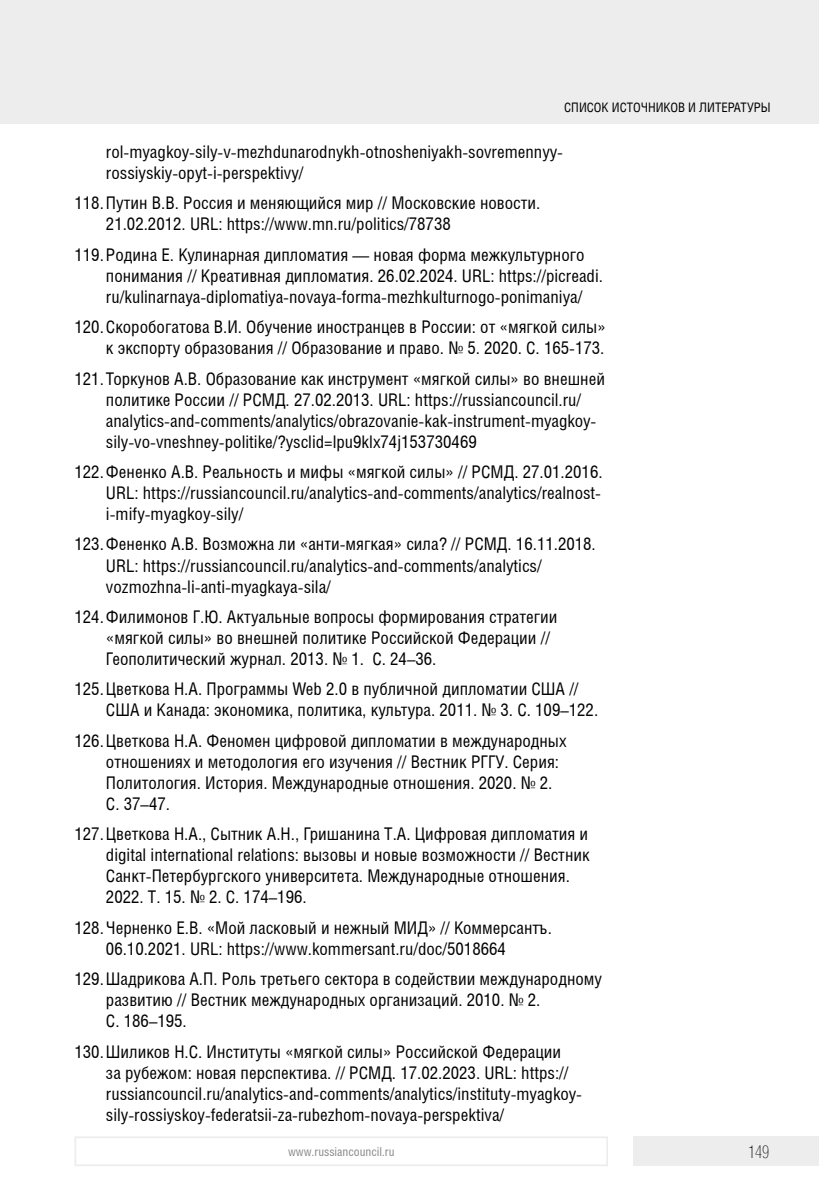
<style>
.page{position:relative;width:819px;height:1191px;background:#fff}
.page>*{position:absolute;margin:0;border:0;box-sizing:border-box;transform-origin:0 0}
.t1{font:17.5px/21px "Helios Cond";color:#000}
.t2{font:17.5px "Helios Cond Thin C";color:#000}
.Kolontitul_X_X{font:13.12px "Helios Cond";color:#000}
.t3{font:12.25px "Helios Cond";color:#878787}
.s1{font-style:italic}
</style>
<div class="page">
<div style="left:0;top:0;width:819px;height:124px;background:#ededed"></div>
<div style="left:632px;top:1136px;width:187px;height:30px;background:#ededed"></div>
<div style="left:74px;top:1136px;width:534px;height:30px;border:2px solid #ededed"></div>
<p class="Kolontitul_X_X" style="left:564px;top:100px;width:208px">СПИСОК ИСТОЧНИКОВ И ЛИТЕРАТУРЫ</p>
<p class="t1" style="left:106px;top:141px;width:458px">rol-myagkoy-sily-v-mezhdunarodnykh-otnosheniyakh-sovremennyy&shy;rossiyskiy-opyt-i-perspektivy/</p>
<p class="t1" style="left:106px;top:192px;width:436px;text-indent:-32px">118.Путин В.В. Россия и меняющийся мир // Московские новости.<br>21.02.2012. URL: https://www.mn.ru/politics/78738</p>
<p class="t1" style="left:106px;top:244px;width:498px;text-indent:-32px">119.Родина Е. Кулинарная дипломатия — новая форма межкультурного понимания // Креативная дипломатия. 26.02.2024. URL: https://picreadi. ru/kulinarnaya-diplomatiya-novaya-forma-mezhkulturnogo-ponimaniya/</p>
<p class="t1" style="left:74px;top:316px;width:533px;text-align:right">120.Скоробогатова В.И. Обучение иностранцев в России: от «мягкой силы» к экспорту образования // Образование и право. № 5. 2020. С. 165-173.</p>
<p class="t1" style="left:106px;top:367px;width:500px;text-indent:-32px">121.Торкунов А.В. Образование как инструмент «мягкой силы» во внешней политике России // РСМД. 27.02.2013. URL: https://russiancouncil.ru/ analytics-and-comments/analytics/obrazovanie-kak-instrument-myagkoy&shy;sily-vo-vneshney-politike/?ysclid=lpu9klx74j153730469</p>
<p class="t1" style="left:106px;top:461px;width:498px;text-align:justify;text-indent:-32px">122.Фененко А.В. Реальность и мифы «мягкой силы» // РСМД. 27.01.2016.<br>URL: https://russiancouncil.ru/analytics-and-comments/analytics/realnost&shy;i-mify-myagkoy-sily/</p>
<p class="t1" style="left:106px;top:533px;width:491px;text-indent:-32px">123.Фененко А.В. Возможна ли «анти-мягкая» сила? // РСМД. 16.11.2018.<br>URL: https://russiancouncil.ru/analytics-and-comments/analytics/ vozmozhna-li-anti-myagkaya-sila/</p>
<p class="t1" style="left:106px;top:606px;width:453px;text-indent:-32px">124.Филимонов Г.Ю. Актуальные вопросы формирования стратегии «мягкой силы» во внешней политике Российской Федерации //<br>Геополитический журнал. 2013. № 1. С. 24–36.</p>
<p class="t1" style="left:106px;top:678px;width:493px;text-indent:-32px">125.Цветкова Н.А. Программы Web 2.0 в публичной дипломатии США //<br>США и Канада: экономика, политика, культура. 2011. № 3. С. 109–122.</p>
<p class="t1" style="left:106px;top:730px;width:462px;text-indent:-32px">126.Цветкова Н.А. Феномен цифровой дипломатии в международных отношениях и методология его изучения // Вестник РГГУ. Серия:<br>Политология. История. Международные отношения. 2020. № 2.<br>С. 37–47.</p>
<p class="t1" style="left:106px;top:823px;width:485px;text-indent:-32px">127.Цветкова Н.А., Сытник А.Н., Гришанина Т.А. Цифровая дипломатия и digital international relations: вызовы и новые возможности // Вестник Санкт-Петербургского университета. Международные отношения.<br>2022. Т. 15. № 2. С. 174–196.</p>
<p class="t1" style="left:106px;top:916px;width:447px;text-indent:-32px">128.Черненко Е<span class="s1">.</span>В. «Мой ласковый и нежный МИД» // Коммерсантъ.<br>06.10.2021. URL: https://www.kommersant.ru/doc/5018664</p>
<p class="t1" style="left:106px;top:968px;width:497px;text-indent:-32px">129.Шадрикова А.П. Роль третьего сектора в содействии международному развитию // Вестник международных организаций. 2010. № 2.<br>С. 186–195.</p>
<p class="t1" style="left:106px;top:1040px;width:477px;text-indent:-32px">130.Шиликов Н.С. Институты «мягкой силы» Российской Федерации<br>за рубежом: новая перспектива. // РСМД. 17.02.2023. URL: https:// russiancouncil.ru/analytics-and-comments/analytics/instituty-myagkoy&shy;sily-rossiyskoy-federatsii-za-rubezhom-novaya-perspektiva/</p>
<p class="t3" style="left:288px;top:1144px;width:108px">www.russiancouncil.ru</p>
<p class="t2" style="left:748px;top:1142px;width:23px">149</p>
</div>
